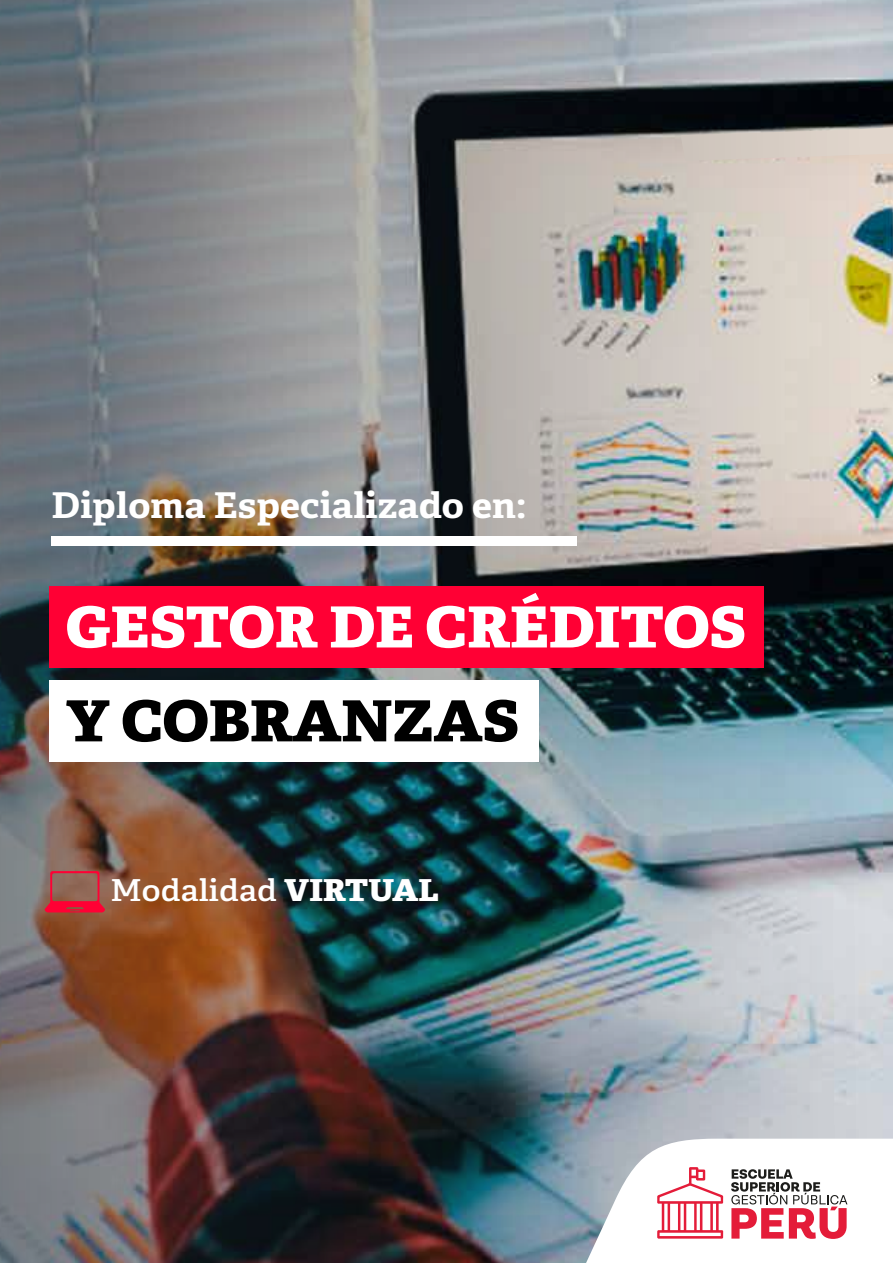
<style>
.page{position:relative;width:893px;height:1263px;background:#fff}
.page>*{position:absolute;margin:0;border:0;box-sizing:border-box;transform-origin:0 0}
.t1{font:800 56.7px "Adelle";color:#fff;scale:1.09 1}
.t2{font:800 56.7px "Adelle";color:#000;scale:1.09 1}
.t3{font:700 35.55px "Adelle";letter-spacing:.005em;color:#fff;scale:1.07 1}
.t4{font:600 30.3px "Adelle";letter-spacing:.005em;color:#fff;scale:1.08 1}
.s1{font-weight:800}
</style>
<div class="page">
<img style="left:0;top:0;width:893px;height:1263px">
<div style="left:52px;top:537px;width:525px;height:9px;background:#fff"></div>
<svg style="left:584px;top:1139px;width:309px;height:124px"></svg>
<div style="left:49px;top:587px;width:715px;height:81px;background:#ff0034"></div>
<div style="left:49px;top:681px;width:490px;height:81px;background:#fff"></div>
<svg style="left:45px;top:871px;width:60px;height:41px;background:#b1474c"></svg>
<p class="t3" style="left:52px;top:482px;width:445px">Diploma Especializado en:</p>
<h1 class="t1" style="left:66px;top:590px;width:626px">GESTOR DE CRÉDITOS</h1>
<h1 class="t2" style="left:66px;top:684px;width:417px">Y COBRANZAS</h1>
<p class="t4" style="left:111px;top:871px;width:306px">Modalidad <span class="s1">VIRTUAL</span></p>
</div>
